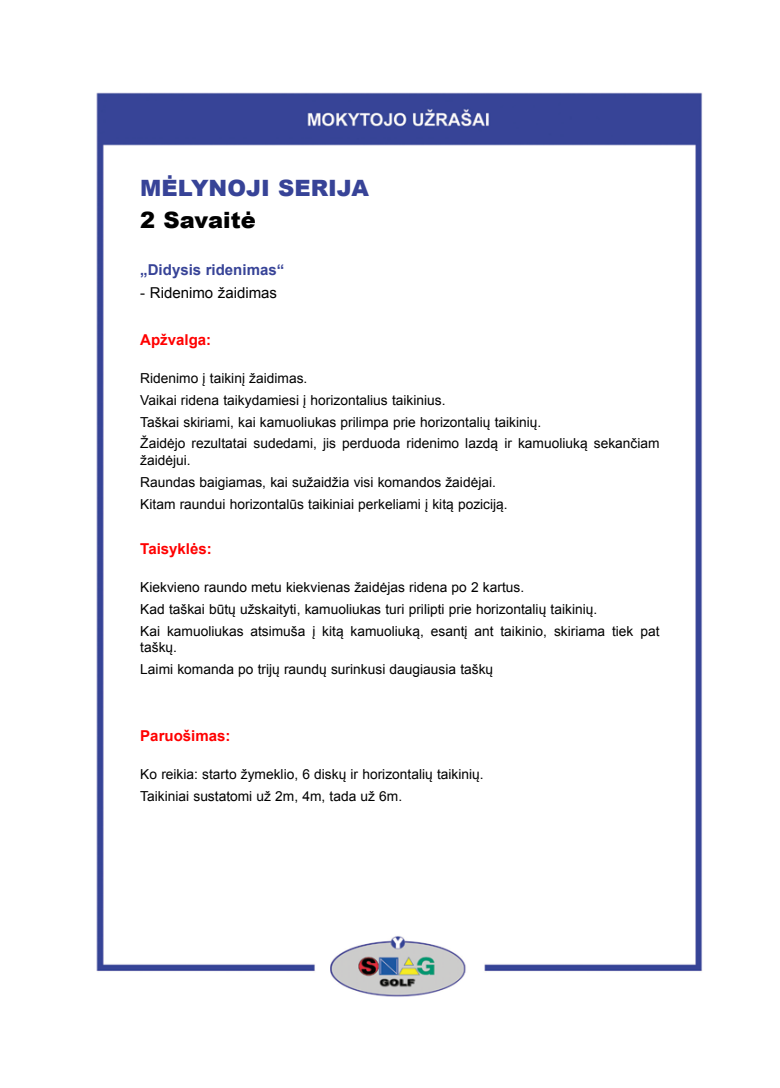
<style>
.page{position:relative;width:780px;height:1088px;background:#fff}
.page>*{position:absolute;margin:0;border:0;box-sizing:border-box;transform-origin:0 0}
.t1{font:900 22.5px "Arial";color:#374397}
.t2{font:900 22.5px "Arial";color:#000}
.t3{font:700 15px "Arial";color:#f00}
.t4{font:700 15px "Arial";color:#374397}
.t5{font:15px "Arial";color:#000}
.t6{font:13.75px/21.9px "Arial";color:#000}
</style>
<div class="page">
<img style="left:96px;top:92px;width:607px;height:905px">
<div style="left:139px;top:178px;width:521px;height:732px;background:#fff"></div>
<h1 class="t1" style="left:140px;top:171px;width:230px">MĖLYNOJI SERIJA</h1>
<h1 class="t2" style="left:140px;top:204px;width:117px">2 Savaitė</h1>
<p class="t4" style="left:140px;top:259px;width:145px">„Didysis ridenimas“</p>
<p class="t5" style="left:140px;top:283px;width:138px">- Ridenimo žaidimas</p>
<p class="t3" style="left:140px;top:329px;width:72px">Apžvalga:</p>
<p class="t6" style="left:140px;top:367px;width:520px">Ridenimo į taikinį žaidimas.<br>Vaikai ridena taikydamiesi į horizontalius taikinius.<br>Taškai skiriami, kai kamuoliukas prilimpa prie horizontalių taikinių.<br>Žaidėjo rezultatai sudedami, jis perduoda ridenimo lazdą ir kamuoliuką sekančiam</p>
<p class="t6" style="left:140px;top:449px;width:369px">žaidėjui.<br>Raundas baigiamas, kai sužaidžia visi komandos žaidėjai.<br>Kitam raundui horizontalūs taikiniai perkeliami į kitą poziciją.</p>
<p class="t3" style="left:140px;top:538px;width:73px">Taisyklės:</p>
<p class="t6" style="left:140px;top:576px;width:520px">Kiekvieno raundo metu kiekvienas žaidėjas ridena po 2 kartus.<br>Kad taškai būtų užskaityti, kamuoliukas turi prilipti prie horizontalių taikinių.<br>Kai kamuoliukas atsimuša į kitą kamuoliuką, esantį ant taikinio, skiriama tiek pat</p>
<p class="t6" style="left:140px;top:636px;width:354px">taškų.<br>Laimi komanda po trijų raundų surinkusi daugiausia taškų</p>
<p class="t3" style="left:140px;top:725px;width:92px">Paruošimas:</p>
<p class="t6" style="left:140px;top:763px;width:345px">Ko reikia: starto žymeklio, 6 diskų ir horizontalių taikinių.<br>Taikiniai sustatomi už 2m, 4m, tada už 6m.</p>
</div>
